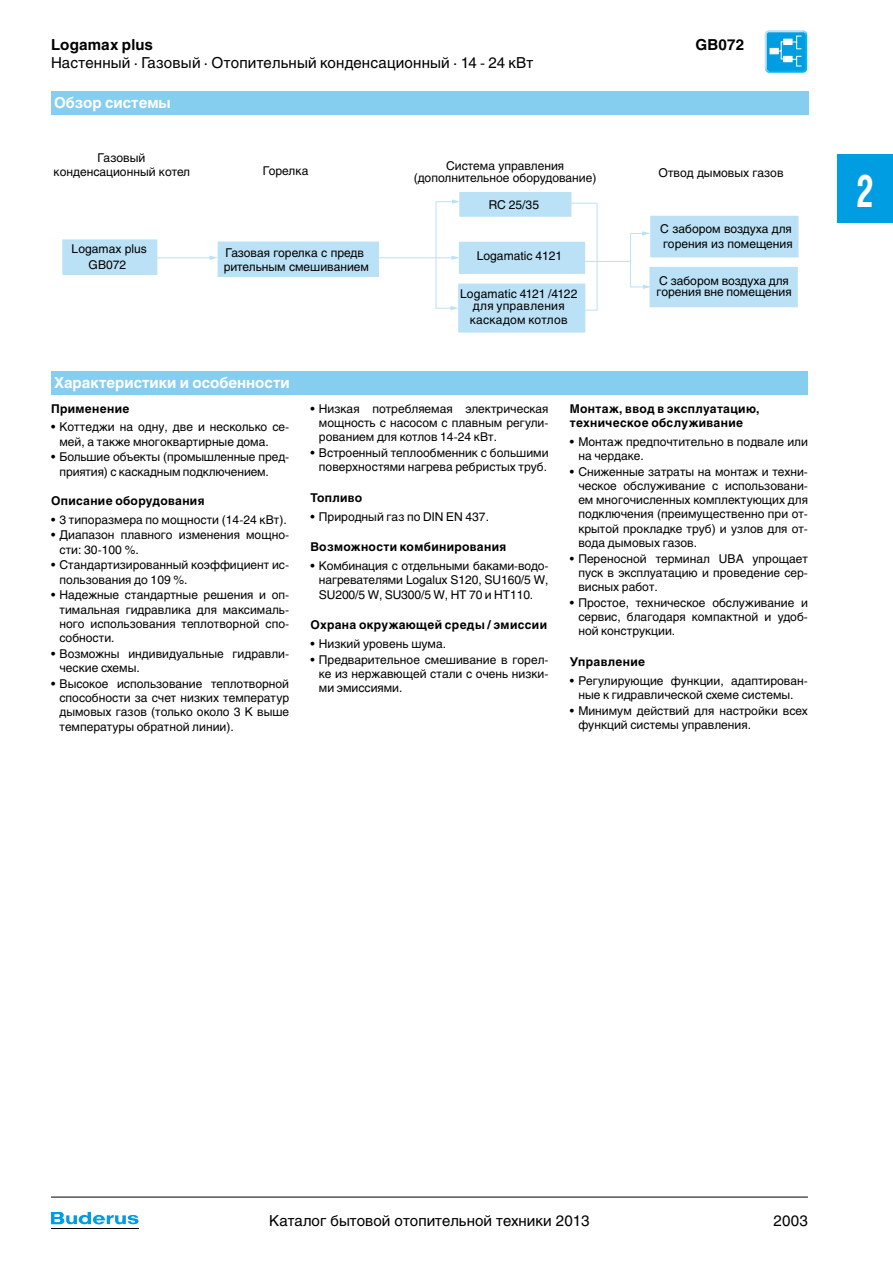
<style>
.page{position:relative;width:893px;height:1263px;background:#fff}
.page>*{position:absolute;margin:0;border:0;box-sizing:border-box;transform-origin:0 0}
.t1{font:700 45px "Helios Cond";color:#fff;scale:.8 1}
.t2{font:15px "Helios";letter-spacing:.005em;color:#000}
.t3{font:700 15px "Helios";color:#fff}
.t4{font:700 15px "Helios";letter-spacing:.01em;color:#000}
.t5{font:12px/14.2px "Helios";color:#000}
.t6{font:700 12px/14.2px "Helios";letter-spacing:.03em;color:#000}
.t7{font:12px/12px "Helios";letter-spacing:.02em;color:#000;text-align:center}
</style>
<div class="page">
<hr style="left:51px;top:1197px;width:757px;height:1px;background:#000">
<svg style="left:51px;top:1212px;width:88px;height:13px"></svg>
<hr style="left:51px;top:1228px;width:87px;height:1px;background:#000">
<div style="left:838px;top:155px;width:55px;height:68px;background:#009de2"></div>
<svg style="left:764px;top:33px;width:44px;height:37px"></svg>
<svg style="left:765px;top:30px;width:42px;height:43px;background:#38b4e8"></svg>
<div style="left:51px;top:91px;width:757px;height:24px;background:#85cef0"></div>
<div style="left:51px;top:371px;width:757px;height:23px;background:#85cef0"></div>
<div style="left:63px;top:240px;width:94px;height:34px;background:#bbe1f6"></div>
<div style="left:62px;top:239px;width:95px;height:36px;border:2px solid #bbe1f6"></div>
<div style="left:460px;top:242px;width:124px;height:31px;background:#bbe1f6"></div>
<div style="left:459px;top:242px;width:126px;height:32px;border:2px solid #bbe1f6"></div>
<div style="left:218px;top:242px;width:160px;height:34px;background:#bbe1f6"></div>
<div style="left:218px;top:242px;width:161px;height:35px;border:2px solid #bbe1f6"></div>
<hr style="left:630px;top:233px;width:1px;height:54px;background:#bbe1f6">
<svg style="left:630px;top:231px;width:20px;height:5px"></svg>
<svg style="left:630px;top:285px;width:19px;height:4px"></svg>
<hr style="left:157px;top:257px;width:54px;height:1px;background:#bbe1f6">
<svg style="left:209px;top:256px;width:9px;height:4px"></svg>
<hr style="left:378px;top:257px;width:75px;height:1px;background:#bbe1f6">
<svg style="left:451px;top:256px;width:9px;height:4px"></svg>
<hr style="left:582px;top:261px;width:48px;height:1px;background:#bbe1f6">
<div style="left:651px;top:217px;width:147px;height:40px;background:#bbe1f6"></div>
<div style="left:650px;top:216px;width:148px;height:41px;border:2px solid #bbe1f6"></div>
<div style="left:650px;top:268px;width:147px;height:39px;background:#bbe1f6"></div>
<div style="left:649px;top:267px;width:149px;height:40px;border:2px solid #bbe1f6"></div>
<hr style="left:436px;top:202px;width:1px;height:106px;background:#bbe1f6">
<svg style="left:436px;top:199px;width:23px;height:5px"></svg>
<svg style="left:435px;top:306px;width:23px;height:4px"></svg>
<div style="left:460px;top:193px;width:111px;height:23px;background:#bbe1f6"></div>
<div style="left:459px;top:192px;width:112px;height:25px;border:2px solid #bbe1f6"></div>
<div style="left:459px;top:284px;width:126px;height:48px;background:#bbe1f6"></div>
<div style="left:458px;top:284px;width:127px;height:49px;border:2px solid #bbe1f6"></div>
<hr style="left:597px;top:203px;width:1px;height:108px;background:#bbe1f6">
<hr style="left:554px;top:203px;width:43px;height:1px;background:#bbe1f6">
<svg style="left:584px;top:310px;width:13px;height:1px"></svg>
<p class="t4" style="left:51px;top:36px;width:104px">Logamax plus</p>
<p class="t4" style="left:695px;top:36px;width:50px">GB072</p>
<p class="t2" style="left:51px;top:54px;width:484px">Настенный · Газовый · Отопительный конденсационный · 14 - 24 кВт</p>
<p class="t3" style="left:54px;top:94px;width:118px">Обзор системы</p>
<p class="t5" style="left:54px;top:151px;width:138px;line-height:13.8px;text-align:center">Газовый конденсационный котел</p>
<p class="t5" style="left:414px;top:159px;width:184px;line-height:12.9px;text-align:center">Система управления (дополнительное оборудование)</p>
<p class="t5" style="left:263px;top:164px;width:47px">Горелка</p>
<p class="t5" style="left:72px;top:241px;width:77px">Logamax plus</p>
<p class="t5" style="left:225px;top:245px;width:140px">Газовая горелка с предв</p>
<p class="t5" style="left:89px;top:258px;width:39px">GB072</p>
<p class="t5" style="left:224px;top:260px;width:147px">рительным смешиванием</p>
<p class="t3" style="left:54px;top:374px;width:237px">Характеристики и особенности</p>
<p class="t5" style="left:489px;top:197px;width:52px">RC 25/35</p>
<p class="t5" style="left:477px;top:249px;width:87px">Logamatic 4121</p>
<p class="t7" style="left:460px;top:288px;width:119px">Logamatic 4121 /4122 для управления</p>
<p class="t7" style="left:470px;top:313px;width:99px">каскадом котлов</p>
<p class="t5" style="left:658px;top:165px;width:127px">Отвод дымовых газов</p>
<p class="t5" style="left:660px;top:222px;width:134px">С забором воздуха для горения из помещения</p>
<p class="t5" style="left:657px;top:275px;width:137px;line-height:10.9px">С забором воздуха для горения вне помещения</p>
<p class="t6" style="left:51px;top:401px;width:80px">Применение</p>
<p class="t5" style="left:60px;top:420px;width:231px;text-indent:-9px">• Коттеджи на одну, две и несколько се&shy;мей, а также многоквартирные дома.</p>
<p class="t5" style="left:60px;top:450px;width:230px;text-indent:-9px">• Большие объекты (промышленные пред&shy;приятия) с каскадным подключением.</p>
<p class="t6" style="left:51px;top:493px;width:155px">Описание оборудования</p>
<p class="t5" style="left:51px;top:512px;width:237px">• 3 типоразмера по мощности (14-24 кВт).</p>
<p class="t5" style="left:60px;top:528px;width:231px;text-indent:-9px">• Диапазон плавного изменения мощно&shy;сти: 30-100 %.</p>
<p class="t5" style="left:60px;top:558px;width:229px;text-indent:-9px">• Стандартизированный коэффициент ис-- пользования до 109 %.</p>
<p class="t5" style="left:60px;top:588px;width:231px;text-align:justify;text-indent:-9px">• Надежные стандартные решения и оп&shy;тимальная гидравлика для максималь&shy;ного использования теплотворной спо&shy;собности.</p>
<p class="t5" style="left:60px;top:646px;width:231px;text-indent:-9px">• Возможны индивидуальные гидравли&shy;ческие схемы.</p>
<p class="t5" style="left:60px;top:676px;width:231px;text-align:justify;text-indent:-9px">• Высокое использование теплотворной способности за счет низких температур дымовых газов (только около 3 K выше температуры обратной линии).</p>
<p class="t5" style="left:319px;top:401px;width:231px;text-align:justify;text-indent:-9px">• Низкая потребляемая электрическая мощность с насосом с плавным регули&shy;рованием для котлов 14-24 кВт.</p>
<p class="t5" style="left:310px;top:445px;width:240px;text-align:center">• Встроенный теплообменник с большими поверхностями нагрева ребристых труб.</p>
<p class="t6" style="left:310px;top:490px;width:53px">Топливо</p>
<p class="t5" style="left:310px;top:509px;width:180px">• Природный газ по DIN EN 437.</p>
<p class="t6" style="left:310px;top:540px;width:197px">Возможности комбинирования</p>
<p class="t5" style="left:319px;top:559px;width:231px;text-indent:-9px">• Комбинация с отдельными баками-водо-- нагревателями Logalux S120, SU160/5 W,<br>SU200/5 W, SU300/5 W, HT 70 и HT110.</p>
<p class="t6" style="left:310px;top:618px;width:238px">Охрана окружающей среды / эмиссии</p>
<p class="t5" style="left:310px;top:637px;width:137px">• Низкий уровень шума.</p>
<p class="t5" style="left:319px;top:652px;width:231px;text-align:justify;text-indent:-9px">• Предварительное смешивание в горел&shy;ке из нержавющей стали с очень низки&shy;ми эмиссиями.</p>
<p class="t6" style="left:570px;top:401px;width:191px">Монтаж, ввод в эксплуатацию, техническое обслуживание</p>
<p class="t5" style="left:578px;top:434px;width:231px;text-indent:-9px">• Монтаж предпочтительно в подвале или на чердаке.</p>
<p class="t5" style="left:578px;top:464px;width:231px;text-align:justify;text-indent:-9px">• Сниженные затраты на монтаж и техни&shy;ческое обслуживание с использовани&shy;ем многочисленных комплектующих для подключения (преимущественно при от&shy;крытой прокладке труб) и узлов для от&shy;вода дымовых газов.</p>
<p class="t5" style="left:578px;top:551px;width:231px;text-align:justify;text-indent:-9px">• Переносной терминал UBA упрощает пуск в эксплуатацию и проведение сер&shy;висных работ.</p>
<p class="t5" style="left:578px;top:595px;width:231px;text-align:justify;text-indent:-9px">• Простое, техническое обслуживание и сервис, благодаря компактной и удоб&shy;ной конструкции.</p>
<p class="t6" style="left:570px;top:655px;width:77px">Управление</p>
<p class="t5" style="left:570px;top:673px;width:240px;text-align:center">• Регулирующие функции, адаптирован&shy;ные к гидравлической схеме системы.</p>
<p class="t5" style="left:578px;top:703px;width:231px;text-indent:-9px">• Минимум действий для настройки всех функций системы управления.</p>
<h1 class="t1" style="left:856px;top:164px;width:24px">2</h1>
<p class="t2" style="left:269px;top:1212px;width:322px">Каталог бытовой отопительной техники 2013</p>
<p class="t2" style="left:774px;top:1212px;width:36px">2003</p>
</div>
